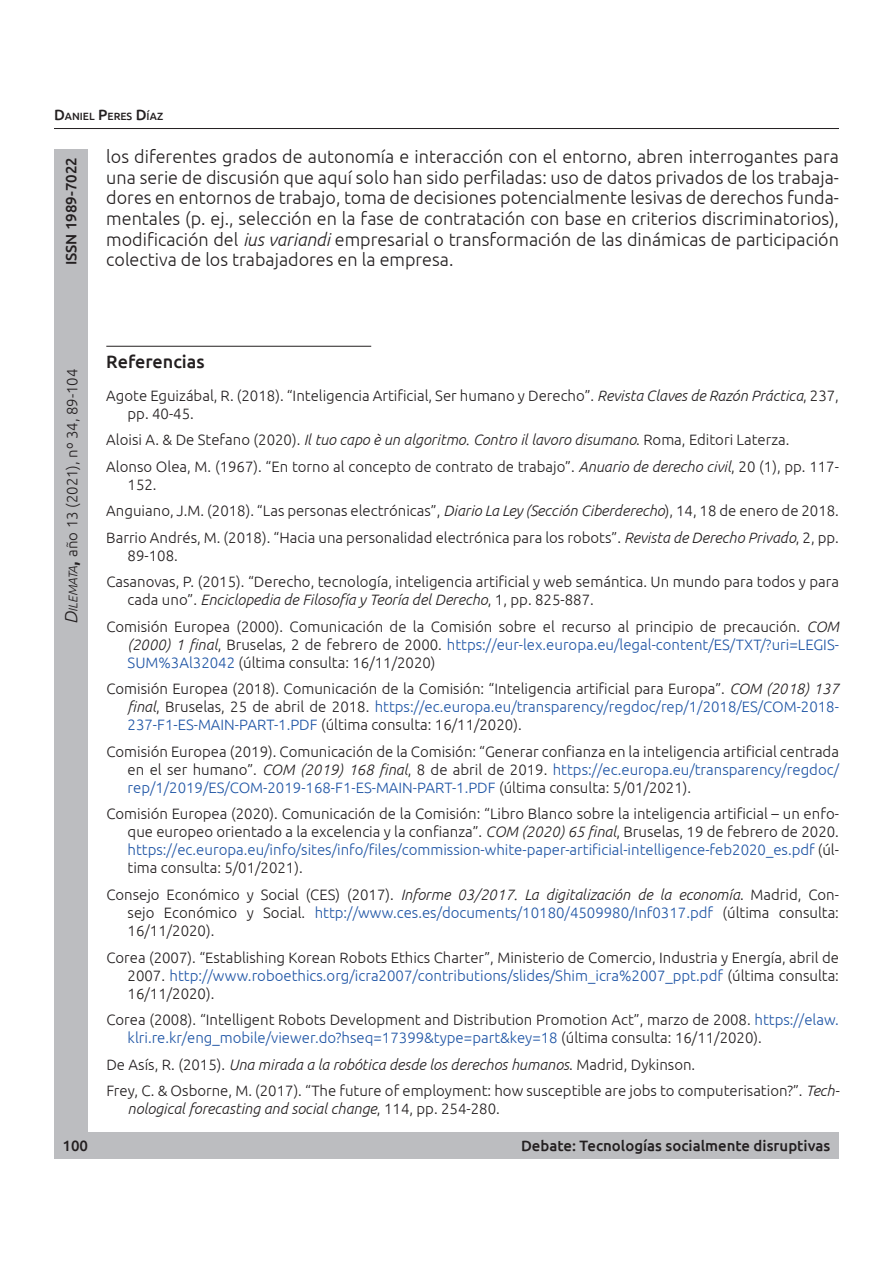
<style>
.page{position:relative;width:893px;height:1263px;background:#fff}
.page>*{position:absolute;margin:0;border:0;box-sizing:border-box;transform-origin:0 0}
.t1{font:300 18px/20.7px "Ubuntu";color:#231f20;text-align:justify}
.t2{font:500 18px "Ubuntu";color:#231f20}
.t3{font:300 15px/18px "Ubuntu";color:#231f20}
.t4{font:300 15px/18px "Ubuntu";color:#2056a6}
.t5{font:500 15px "Ubuntu";color:#231f20}
.t6{font:italic 300 15px "Ubuntu";color:#231f20}
.t7{font:500 10.5px "Ubuntu";color:#231f20}
.s1{font-size:15px}
.s2{font-style:italic}
.s3{font-style:italic;font-size:18px}
.s4{font-style:italic;font-size:12.6px}
.s5{font-weight:500;font-size:18px}
.s6{font-style:italic;color:#231f20}
.s7{color:#231f20}
.s8{color:#2056a6}
.s9{font-style:normal}
</style>
<div class="page">
<hr style="left:54px;top:128px;width:785px;height:1px;background:#231f20">
<div style="left:54px;top:1132px;width:82px;height:27px;background:#bcbdc0"></div>
<div style="left:131px;top:1132px;width:708px;height:27px;background:#bcbdc0"></div>
<div style="left:54px;top:360px;width:33px;height:775px;background:#bcbdc0"></div>
<div style="left:54px;top:149px;width:33px;height:215px;background:#bcbdc0"></div>
<hr style="left:106px;top:346px;width:265px;height:1px;background:#231f20">
<p class="t7" style="left:54px;top:109px;width:111px"><span class="s1">D</span>ANIEL <span class="s1">P</span>ERES <span class="s1">D</span> ÍAZ</p>
<p class="t5" style="left:62px;top:265px;width:110px;rotate:-90deg">ISSN 1989-7022</p>
<p class="t1" style="left:106px;top:146px;width:734px">los diferentes grados de autonomía e interacción con el entorno, abren interrogantes para una serie de discusión que aquí solo han sido perfiladas: uso de datos privados de los trabaja&shy;dores en entornos de trabajo, toma de decisiones potencialmente lesivas de derechos funda&shy;mentales (p. ej., selección en la fase de contratación con base en criterios discriminatorios), modificación del <span class="s2">ius variandi</span> empresarial o transformación de las dinámicas de participación colectiva de los trabajadores en la empresa.</p>
<p class="t3" style="left:63px;top:624px;width:257px;rotate:-90deg"><span class="s3">D</span><span class="s4">ilemata</span><span class="s5">,</span> año 13 (2021), nº 34, 89-104</p>
<p class="t2" style="left:106px;top:350px;width:100px">Referencias</p>
<p class="t3" style="left:128px;top:386px;width:713px;text-indent:-21px">Agote Eguizábal, R. (2018). “Inteligencia Artificial, Ser humano y Derecho”. <span class="s2">Revista Claves de Razón Práctica</span>, 237, pp. 40-45.</p>
<p class="t3" style="left:106px;top:426px;width:734px;line-height:26.5px">Aloisi A. &amp; De Stefano (2020). <span class="s2">Il tuo capo è un algoritmo. Contro il lavoro disumano</span>. Roma, Editori Laterza.<br>Alonso Olea, M. (1967). “En torno al concepto de contrato de trabajo”. <span class="s2">Anuario de derecho civil</span>, 20 (1), pp. 117-</p>
<p class="t3" style="left:106px;top:471px;width:734px;line-height:26.5px;text-indent:21px">152.<br>Anguiano, J.M. (2018). “Las personas electrónicas”, <span class="s2">Diario La Ley (Sección Ciberderecho</span>), 14, 18 de enero de 2018.<br>Barrio Andrés, M. (2018). “Hacia una personalidad electrónica para los robots”. <span class="s2">Revista de Derecho Privado</span>, 2, pp.</p>
<p class="t3" style="left:106px;top:542px;width:734px;line-height:26.5px;text-indent:21px">89-108.<br>Casanovas, P. (2015). “Derecho, tecnología, inteligencia artificial y web semántica. Un mundo para todos y para</p>
<p class="t3" style="left:106px;top:586px;width:734px;line-height:26.5px;text-indent:21px">cada uno”. <span class="s2">Enciclopedia de Filosofía y Teoría del Derecho</span>, 1, pp. 825-887.<br>Comisión Europea (2000). Comunicación de la Comisión sobre el recurso al principio de precaución. <span class="s2">COM</span></p>
<p class="t4" style="left:128px;top:635px;width:713px"><span class="s6">(2000) 1 final</span><span class="s7">, Bruselas, 2 de febrero de 2000.</span> https://eur-lex.europa.eu/legal-content/ES/TXT/?uri=LEGIS-<br>SUM%3Al32042 <span class="s7">(última consulta: 16/11/2020)</span></p>
<p class="t3" style="left:128px;top:680px;width:713px;text-align:justify;text-indent:-21px">Comisión Europea (2018). Comunicación de la Comisión: “Inteligencia artificial para Europa”. <span class="s2">COM (2018) 137 final</span>, Bruselas, 25 de abril de 2018. <span class="s8">https://ec.europa.eu/transparency/regdoc/rep/1/2018/ES/COM-2018- 237-F1-ES-MAIN-PART-1.PDF</span> (última consulta: 16/11/2020).</p>
<p class="t3" style="left:128px;top:742px;width:713px;text-align:justify;text-indent:-21px">Comisión Europea (2019). Comunicación de la Comisión: “Generar confianza en la inteligencia artificial centrada en el ser humano”. <span class="s2">COM (2019) 168 final</span>, 8 de abril de 2019. <span class="s8">https://ec.europa.eu/transparency/regdoc/ rep/1/2019/ES/COM-2019-168-F1-ES-MAIN-PART-1.PDF</span> (última consulta: 5/01/2021).</p>
<p class="t3" style="left:128px;top:805px;width:713px;text-align:justify;text-indent:-21px">Comisión Europea (2020). Comunicación de la Comisión: “Libro Blanco sobre la inteligencia artificial – un enfo&shy;que europeo orientado a la excelencia y la confianza”. <span class="s2">COM (2020) 65 final</span>, Bruselas, 19 de febrero de 2020. <span class="s8">https://ec.europa.eu/info/sites/info/files/commission-white-paper-artificial-intelligence-feb2020_es.pdf</span> (úl&shy;tima consulta: 5/01/2021).</p>
<p class="t3" style="left:128px;top:885px;width:713px;text-align:justify;text-indent:-21px">Consejo Económico y Social (CES) (2017). <span class="s2">Informe 03/2017. La digitalización de la economía</span>. Madrid, Con&shy;sejo Económico y Social. <span class="s8">http://www.ces.es/documents/10180/4509980/Inf0317.pdf</span> (última consulta:<br>16/11/2020).</p>
<p class="t3" style="left:128px;top:948px;width:713px;text-align:justify;text-indent:-21px">Corea (2007). “Establishing Korean Robots Ethics Charter”, Ministerio de Comercio, Industria y Energía, abril de 2007. <span class="s8">http://www.roboethics.org/icra2007/contributions/slides/Shim_icra%2007_ppt.pdf</span> (última consulta:<br>16/11/2020).</p>
<p class="t3" style="left:128px;top:1010px;width:713px;text-indent:-21px">Corea (2008). “Intelligent Robots Development and Distribution Promotion Act”, marzo de 2008. <span class="s8">https://elaw. klri.re.kr/eng_mobile/viewer.do?hseq=17399&amp;type=part&amp;key=18</span> (última consulta: 16/11/2020).</p>
<p class="t3" style="left:106px;top:1050px;width:735px;line-height:26.5px">De Asís, R. (2015). <span class="s2">Una mirada a la robótica desde los derechos humanos</span>. Madrid, Dykinson.<br>Frey, C. &amp; Osborne, M. (2017). “The future of employment: how susceptible are jobs to computerisation?”. <span class="s2">Tech-</span></p>
<p class="t6" style="left:128px;top:1100px;width:374px">nological forecasting and social change<span class="s9">, 114, pp. 254-280.</span></p>
<p class="t5" style="left:63px;top:1136px;width:27px">100</p>
<p class="t5" style="left:521px;top:1136px;width:311px">Debate: Tecnologías socialmente disruptivas</p>
</div>
